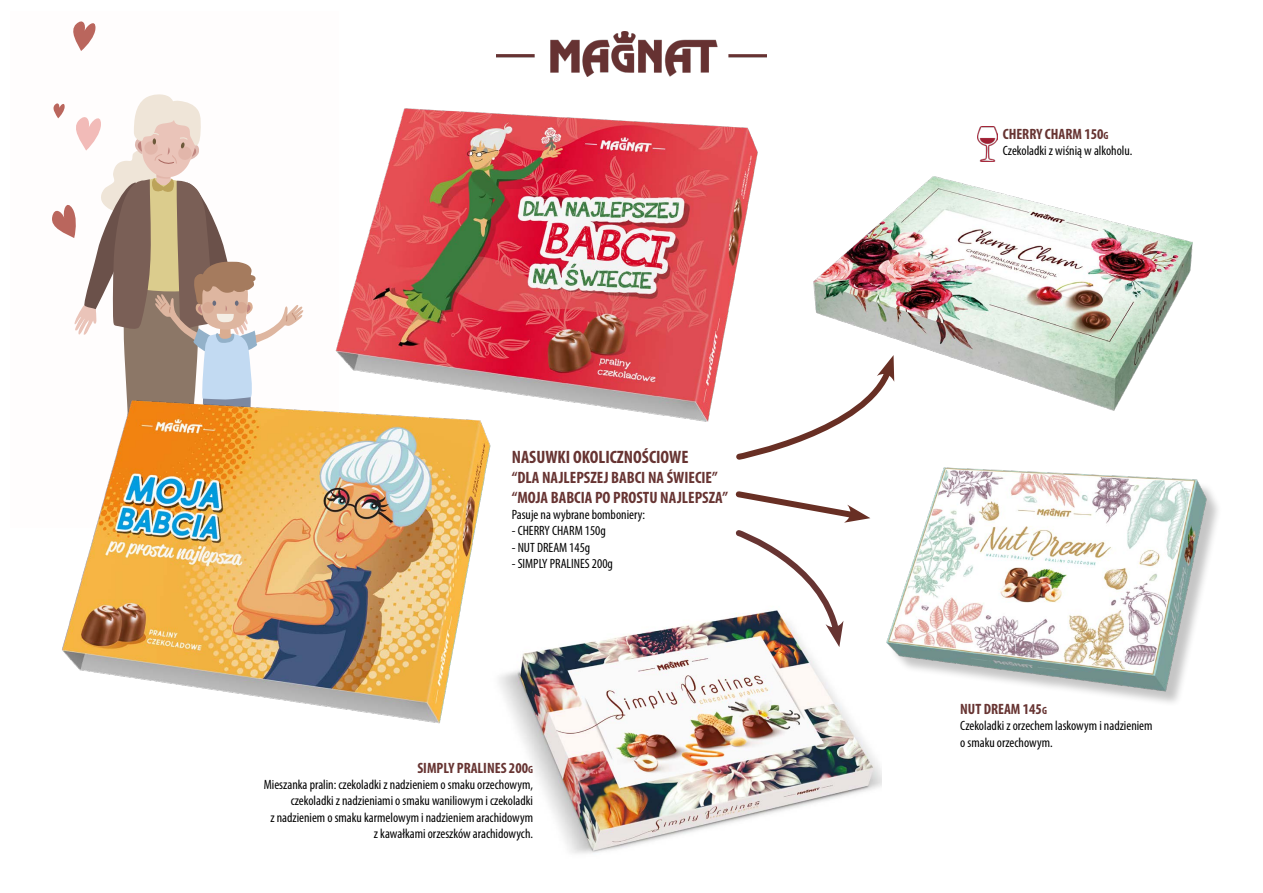
<style>
.page{position:relative;width:1263px;height:893px;background:#fff}
.page>*{position:absolute;margin:0;border:0;box-sizing:border-box;transform-origin:0 0}
.t1{font:700 condensed 18px "Myriad Pro";color:#673432}
.t2{font:700 condensed 16.5px/19.8px "Myriad Pro";color:#673432}
.t3{font:700 condensed 15px "Myriad Pro";color:#673432}
.t4{font:700 condensed 15px "Myriad Pro";color:#673432}
.t5{font:condensed 13.5px/16.2px "Myriad Pro";color:#000}
.s1{font-size:10.5px}
</style>
<div class="page">
<img style="left:496px;top:32px;width:270px;height:44px">
<img style="left:506px;top:618px;width:375px;height:236px">
<svg style="left:73px;top:21px;width:23px;height:30px"></svg>
<svg style="left:52px;top:94px;width:249px;height:286px"></svg>
<img style="left:62px;top:380px;width:444px;height:344px">
<img style="left:301px;top:108px;width:457px;height:337px">
<img style="left:813px;top:176px;width:379px;height:234px">
<img style="left:853px;top:467px;width:365px;height:270px">
<img style="left:977px;top:127px;width:20px;height:35px">
<svg style="left:733px;top:355px;width:163px;height:105px"></svg>
<svg style="left:732px;top:487px;width:138px;height:160px"></svg>
<h1 class="t1" style="left:512px;top:446px;width:178px">NASUWKI OKOLICZNOŚCIOWE</h1>
<p class="t2" style="left:512px;top:467px;width:218px">“DLA NAJLEPSZEJ BABCI NA ŚWIECIE” “MOJA BABCIA PO PROSTU NAJLEPSZA”</p>
<p class="t5" style="left:512px;top:506px;width:135px">Pasuje na wybrane bomboniery:</p>
<p class="t5" style="left:512px;top:523px;width:96px">- CHERRY CHARM 150g</p>
<p class="t5" style="left:512px;top:539px;width:80px">- NUT DREAM 145g</p>
<p class="t5" style="left:512px;top:555px;width:103px">- SIMPLY PRALINES 200g</p>
<p class="t4" style="left:417px;top:759px;width:117px">SIMPLY PRALINES 200<span class="s1">g</span></p>
<p class="t5" style="left:264px;top:776px;width:271px;text-align:right">Mieszanka pralin: czekoladki z nadzieniem o smaku orzechowym, czekoladki z nadzieniami o smaku waniliowym i czekoladki<br>z nadzieniem o smaku karmelowym i nadzieniem arachidowym z kawałkami orzeszków arachidowych.</p>
<p class="t3" style="left:1003px;top:125px;width:107px">CHERRY CHARM 150<span class="s1">g</span></p>
<p class="t5" style="left:1003px;top:143px;width:131px">Czekoladki z wiśnią w alkoholu.</p>
<p class="t3" style="left:960px;top:700px;width:88px">NUT DREAM 145<span class="s1">g</span></p>
<p class="t5" style="left:960px;top:718px;width:194px">Czekoladki z orzechem laskowym i nadzieniem o smaku orzechowym.</p>
</div>
